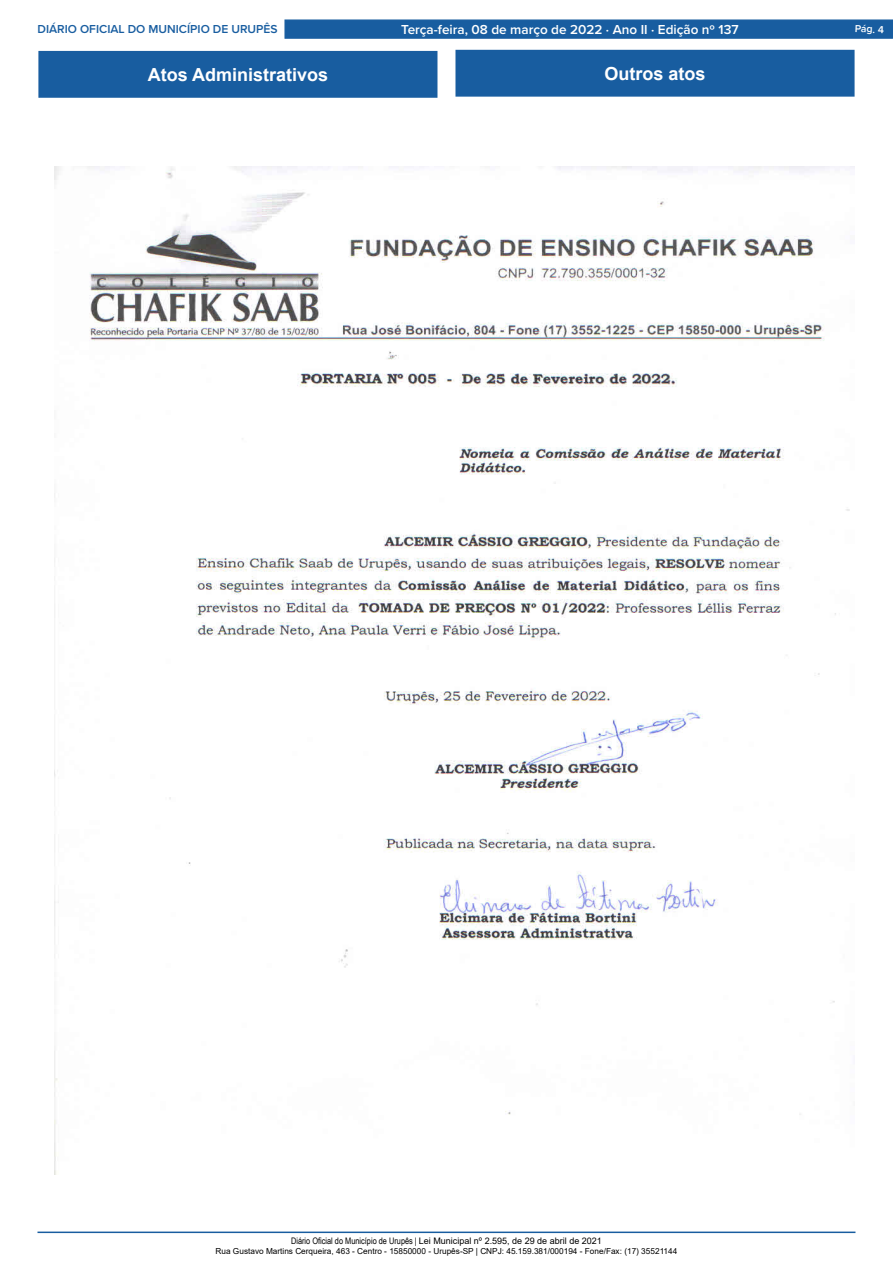
<style>
.page{position:relative;width:893px;height:1263px;background:#fff}
.page>*{position:absolute;margin:0;border:0;box-sizing:border-box;transform-origin:0 0}
.t1{font:700 18px "Arial";color:#fff}
.t2{font:600 13.5px "Proxima Nova";color:#fff}
.t3{font:600 12px "Proxima Nova";color:#185da0}
.t4{font:600 10.5px "Proxima Nova";color:#fff}
.t5{font:9px "Arial";color:#000}
.t6{font:8.25px "Arial";color:#000}
.s1{font-family:"Arial Narrow"}
</style>
<div class="page">
<hr style="left:38px;top:1231px;width:817px;height:2px;background:#185da0">
<div style="left:284px;top:19px;width:609px;height:20px;background:#185da0;border:1px solid #185da0"></div>
<div style="left:39px;top:51px;width:398px;height:46px;background:#185da0"></div>
<div style="left:38px;top:51px;width:399px;height:47px;border:1px solid #185da0"></div>
<div style="left:456px;top:50px;width:398px;height:46px;background:#185da0"></div>
<div style="left:455px;top:50px;width:400px;height:47px;border:1px solid #185da0"></div>
<img style="left:54px;top:167px;width:800px;height:1007px">
<h3 class="t3" style="left:38px;top:20px;width:242px">DIÁRIO OFICIAL DO MUNICÍPIO DE URUPÊS</h3>
<h2 class="t2" style="left:401px;top:19px;width:339px">Terça-feira, 08 de março de 2022 ⋅ Ano II ⋅ Edição nº 137</h2>
<p class="t4" style="left:855px;top:21px;width:31px;rotate:2deg">Pág. 4</p>
<p class="t1" style="left:148px;top:62px;width:182px">Atos Administrativos</p>
<p class="t1" style="left:604px;top:61px;width:103px">Outros atos</p>
<p class="t5" style="left:291px;top:1235px;width:312px"><span class="s1">Diário Oficial do Município de Urupês |</span> Lei Municipal nº 2.595, de 29 de abril de 2021</p>
<p class="t6" style="left:216px;top:1245px;width:463px">Rua Gustavo Martins Cerqueira, 463 - Centro - 15850000 - Urupês-SP | CNPJ: 45.159.381/000194 - Fone/Fax: (17) 35521144</p>
</div>
